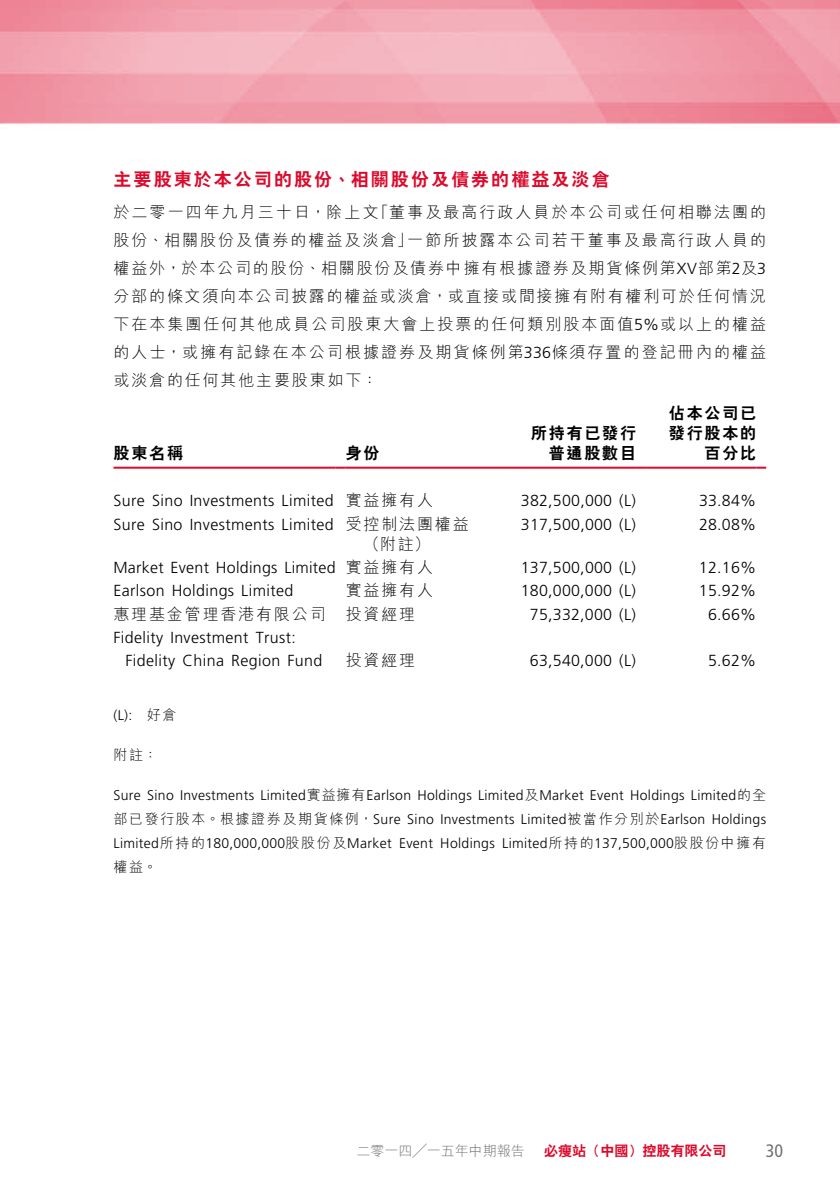
<style>
.page{position:relative;width:840px;height:1191px;background:#fff}
.page>*{position:absolute;margin:0;border:0;box-sizing:border-box;transform-origin:0 0}
.t1{font:800 18px "C Hei 2 HK";letter-spacing:.115em;color:#dc092b}
.t2{font:condensed 18px "Frutiger LT Std";color:#727171}
.t3{font:300 16px/28px "M Hei HK";letter-spacing:.125em;color:#000}
.t4{font:300 16px "Frutiger LT Std";letter-spacing:.025em;color:#000}
.t5{font:800 16px/20px "C Hei 2 HK";letter-spacing:.115em;color:#000;text-align:right}
.t6{font:300 14px/24px "Frutiger LT Std";letter-spacing:.025em;color:#000;text-align:right}
.t7{font:300 14px "M Hei HK";letter-spacing:.115em;color:#000}
.t8{font:800 14px "C Hei 2 HK";color:#dc092b}
.t9{font:300 14px "M Hei HK";color:#727171}
.s1{font-family:"Frutiger LT Std"}
.s2{font-family:"M Hei HK"}
</style>
<div class="page">
<img style="left:0;top:0;width:839px;height:469px">
<hr style="left:113px;top:467px;width:222px;height:2px;background:#dc092b">
<svg style="left:335px;top:467px;width:10px;height:2px"></svg>
<hr style="left:345px;top:467px;width:162px;height:2px;background:#dc092b">
<svg style="left:507px;top:467px;width:10px;height:2px"></svg>
<hr style="left:517px;top:467px;width:118px;height:2px;background:#dc092b">
<svg style="left:635px;top:467px;width:10px;height:2px"></svg>
<hr style="left:645px;top:467px;width:110px;height:2px;background:#dc092b">
<svg style="left:755px;top:467px;width:10px;height:2px"></svg>
<p class="t1" style="left:113px;top:167px;width:497px">主要股東於本公司的股份、相關股份及債券的權益及淡倉</p>
<p class="t3" style="left:373px;top:198px;width:394px">「董事及最高行政人員於本公司或任何相聯法團的</p>
<p class="t3" style="left:113px;top:198px;width:266px">於二零一四年九月三十日，除上文</p>
<p class="t3" style="left:407px;top:226px;width:360px">一節所披露本公司若干董事及最高行政人員的</p>
<p class="t3" style="left:113px;top:226px;width:654px">股份、相關股份及債券的權益及淡倉」<br>權益外，於本公司的股份、相關股份及債券中擁有根據證券及期貨條例第<span class="s1">XV</span>部第及<span class="s1">2 3</span>分部的條文須向本公司披露的權益或淡倉，或直接或間接擁有附有權利可於任何情況下在本集團任何其他成員公司股東大會上投票的任何類別股本面值<span class="s1">5%</span>或以上的權益的人士，或擁有記錄在本公司根據證券及期貨條例第<span class="s1">336</span>條須存置的登記冊內的權益或淡倉的任何其他主要股東如下：</p>
<p class="t5" style="left:113px;top:443px;width:71px">股東名稱</p>
<p class="t4" style="left:113px;top:492px;width:222px">Sure Sino Investments Limited</p>
<p class="t5" style="left:345px;top:443px;width:35px">身份</p>
<p class="t3" style="left:345px;top:486px;width:89px">實益擁有人</p>
<p class="t5" style="left:530px;top:423px;width:107px">所持有已發行普通股數目</p>
<p class="t4" style="left:520px;top:492px;width:117px">382,500,000 ( (L</p>
<p class="t5" style="left:668px;top:403px;width:89px">佔本公司已發行股本的百分比</p>
<p class="t4" style="left:698px;top:492px;width:59px">33.84%</p>
<p class="t4" style="left:113px;top:515px;width:222px">Sure Sino Investments Limited</p>
<p class="t3" style="left:345px;top:509px;width:124px">受控制法團權益</p>
<p class="t4" style="left:520px;top:515px;width:117px">317,500,000 ( (L</p>
<p class="t4" style="left:698px;top:515px;width:59px">28.08%</p>
<p class="t3" style="left:363px;top:529px;width:68px">（附註(</p>
<p class="t4" style="left:113px;top:558px;width:224px">Market Event Holdings Limited</p>
<p class="t3" style="left:345px;top:552px;width:89px">實益擁有人</p>
<p class="t4" style="left:520px;top:558px;width:117px">137,500,000 ( (L</p>
<p class="t4" style="left:698px;top:558px;width:59px">12.16%</p>
<p class="t4" style="left:113px;top:582px;width:181px">Earlson Holdings Limited</p>
<p class="t3" style="left:345px;top:576px;width:89px">實益擁有人</p>
<p class="t4" style="left:520px;top:582px;width:117px">180,000,000 ( (L</p>
<p class="t4" style="left:698px;top:582px;width:59px">15.92%</p>
<p class="t3" style="left:113px;top:599px;width:214px">惠理基金管理香港有限公司</p>
<p class="t4" style="left:113px;top:628px;width:184px">Fidelity Investment Trust:</p>
<p class="t3" style="left:345px;top:599px;width:71px">投資經理</p>
<p class="t4" style="left:529px;top:605px;width:107px">75,332,000 ( (L</p>
<p class="t4" style="left:707px;top:605px;width:50px">6.66%</p>
<p class="t3" style="left:345px;top:646px;width:71px">投資經理</p>
<p class="t4" style="left:529px;top:652px;width:107px">63,540,000 ( (L</p>
<p class="t4" style="left:125px;top:652px;width:198px">Fidelity China Region Fund</p>
<p class="t7" style="left:147px;top:705px;width:31px">好倉</p>
<p class="t4" style="left:707px;top:652px;width:50px">5.62%</p>
<p class="t6" style="left:113px;top:703px;width:20px">: )L(</p>
<p class="t7" style="left:113px;top:745px;width:45px">附註：</p>
<p class="t6" style="left:113px;top:783px;width:653px">Sure Sino Investments Limited<span class="s2">實益擁有</span>Earlson Holdings Limited<span class="s2">及</span>Market Event Holdings Limited<span class="s2">的全<br></span>Holdings</p>
<p class="t7" style="left:113px;top:809px;width:288px">部已發行股本。根據證券及期貨條例，<span class="s1">Sure</span></p>
<p class="t6" style="left:520px;top:807px;width:186px">Limited<span class="s2">被當作分別於</span>Earlson</p>
<p class="t6" style="left:407px;top:807px;width:28px">Sino</p>
<p class="t6" style="left:440px;top:807px;width:76px">Investments</p>
<p class="t6" style="left:113px;top:831px;width:279px">Limited<span class="s2">所持的</span>180,000,000<span class="s2">股股份及</span>Market</p>
<p class="t7" style="left:113px;top:857px;width:45px">權益。</p>
<p class="t6" style="left:399px;top:831px;width:36px">Event</p>
<p class="t6" style="left:440px;top:831px;width:56px">Holdings</p>
<p class="t6" style="left:502px;top:831px;width:265px">Limited<span class="s2">所持的</span>137,500,000<span class="s2">股股份中擁有</span></p>
<p class="t9" style="left:356px;top:1141px;width:169px">二零一四╱一五年中期報告</p>
<p class="t8" style="left:544px;top:1141px;width:183px">必瘦站（中國）控股有限公司</p>
<p class="t2" style="left:765px;top:1140px;width:19px">30</p>
</div>
